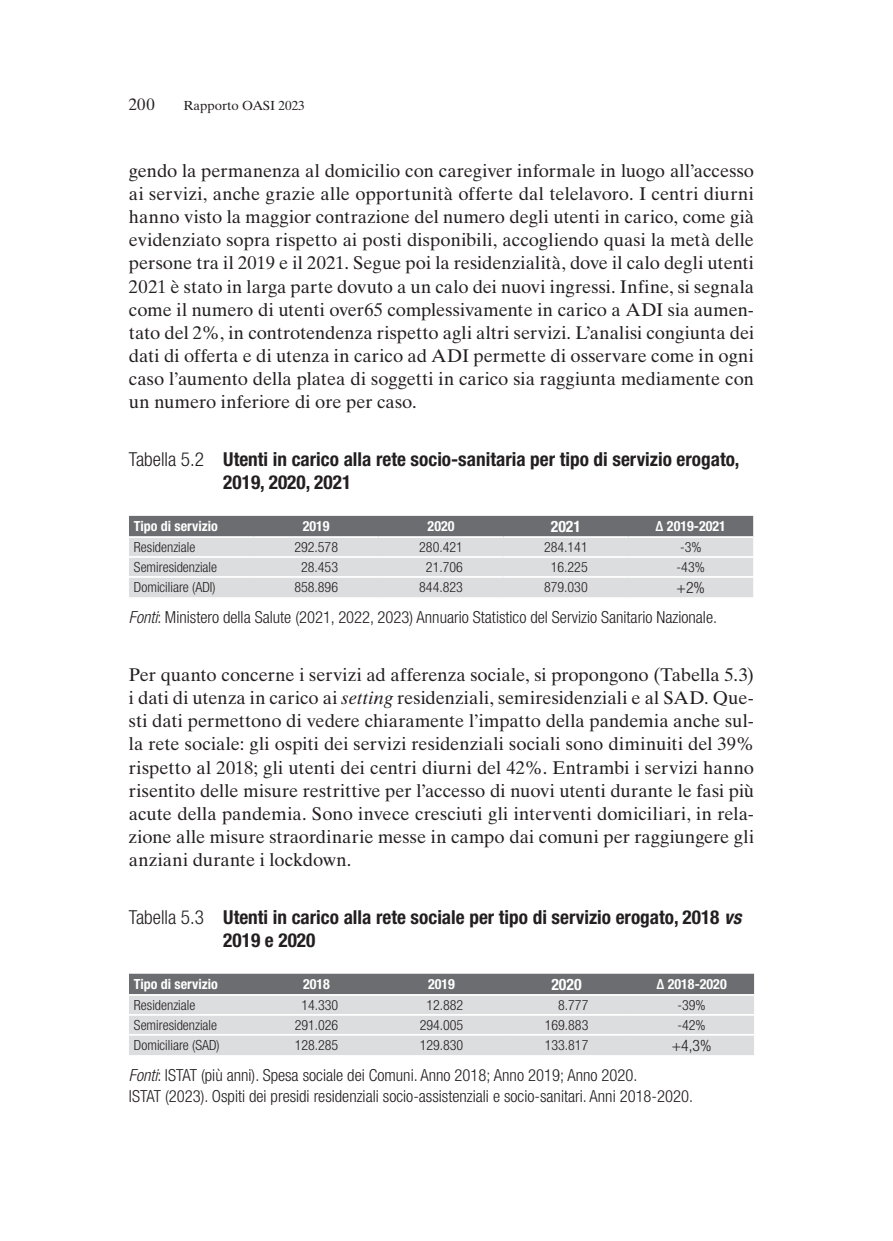
<style>
.page{position:relative;width:893px;height:1241px;background:#fff}
.page>*{position:absolute;margin:0;border:0;box-sizing:border-box;transform-origin:0 0}
.t1{font:700 condensed 19.25px/23.1px "Helvetica Neue LT Std";color:#231f20}
.t2{font:18.38px/23.1px "Times Ten LT Std";color:#231f20;text-align:justify}
.t3{font:300 condensed 16.62px/21.3px "Helvetica Neue LT Std";color:#231f20}
.t4{font:16.62px "Times Ten LT Std";color:#231f20}
.t5{font:700 condensed 15.75px "Helvetica Neue LT Std";color:#fff}
.t6{font:300 condensed 15.75px "Helvetica Neue LT Std";color:#231f20}
.t7{font:300 condensed 14px "Helvetica Neue LT Std";color:#231f20}
.t8{font:700 condensed 14px "Helvetica Neue LT Std";color:#fff}
.t9{font:13.12px "Times Ten LT Std";color:#231f20}
.s1{font-weight:300}
.s2{font-style:italic}
</style>
<div class="page">
<svg style="left:129px;top:516px;width:624px;height:81px;background:#bfc0c2"></svg>
<hr style="left:129px;top:556px;width:125px;height:1px;background:#fff">
<hr style="left:254px;top:556px;width:125px;height:1px;background:#fff">
<hr style="left:379px;top:556px;width:124px;height:1px;background:#fff">
<hr style="left:503px;top:556px;width:125px;height:1px;background:#fff">
<hr style="left:628px;top:556px;width:125px;height:1px;background:#fff">
<hr style="left:129px;top:576px;width:125px;height:1px;background:#fff">
<hr style="left:254px;top:576px;width:125px;height:1px;background:#fff">
<hr style="left:379px;top:576px;width:124px;height:1px;background:#fff">
<hr style="left:503px;top:576px;width:125px;height:1px;background:#fff">
<hr style="left:628px;top:576px;width:125px;height:1px;background:#fff">
<hr style="left:129px;top:536px;width:125px;height:2px;background:#fff">
<hr style="left:254px;top:536px;width:125px;height:2px;background:#fff">
<hr style="left:379px;top:536px;width:124px;height:2px;background:#fff">
<hr style="left:503px;top:536px;width:125px;height:2px;background:#fff">
<hr style="left:628px;top:536px;width:125px;height:2px;background:#fff">
<svg style="left:129px;top:973px;width:625px;height:81px;background:#c0c1c3"></svg>
<hr style="left:129px;top:1013px;width:125px;height:2px;background:#fff">
<hr style="left:254px;top:1013px;width:125px;height:2px;background:#fff">
<hr style="left:379px;top:1013px;width:125px;height:2px;background:#fff">
<hr style="left:504px;top:1013px;width:125px;height:2px;background:#fff">
<hr style="left:629px;top:1013px;width:125px;height:2px;background:#fff">
<hr style="left:129px;top:1033px;width:125px;height:2px;background:#fff">
<hr style="left:254px;top:1033px;width:125px;height:2px;background:#fff">
<hr style="left:379px;top:1033px;width:125px;height:2px;background:#fff">
<hr style="left:504px;top:1033px;width:125px;height:2px;background:#fff">
<hr style="left:629px;top:1033px;width:125px;height:2px;background:#fff">
<hr style="left:129px;top:993px;width:125px;height:2px;background:#fff">
<hr style="left:254px;top:993px;width:125px;height:2px;background:#fff">
<hr style="left:379px;top:993px;width:125px;height:2px;background:#fff">
<hr style="left:504px;top:993px;width:125px;height:2px;background:#fff">
<hr style="left:629px;top:993px;width:125px;height:2px;background:#fff">
<p class="t4" style="left:129px;top:94px;width:27px">200</p>
<p class="t9" style="left:184px;top:97px;width:123px">Rapporto OASI 2023</p>
<p class="t2" style="left:129px;top:159px;width:627px">gendo la permanenza al domicilio con caregiver informale in luogo all’accesso ai servizi, anche grazie alle opportunità offerte dal telelavoro. I centri diurni hanno visto la maggior contrazione del numero degli utenti in carico, come già evidenziato sopra rispetto ai posti disponibili, accogliendo quasi la metà delle persone tra il 2019 e il 2021. Segue poi la residenzialità, dove il calo degli utenti 2021 è stato in larga parte dovuto a un calo dei nuovi ingressi. Infine, si segnala come il numero di utenti over65 complessivamente in carico a ADI sia aumen&shy;tato del 2%, in controtendenza rispetto agli altri servizi. L’analisi congiunta dei dati di offerta e di utenza in carico ad ADI permette di osservare come in ogni caso l’aumento della platea di soggetti in carico sia raggiunta mediamente con un numero inferiore di ore per caso.</p>
<p class="t1" style="left:223px;top:447px;width:518px;text-indent:-94px"><span class="s1">Tabella 5.2</span> Utenti in carico alla rete socio-sanitaria per tipo di servizio erogato,<br>2019, 2020, 2021</p>
<p class="t8" style="left:134px;top:517px;width:85px">Tipo di servizio</p>
<p class="t8" style="left:303px;top:517px;width:28px">2019</p>
<p class="t8" style="left:428px;top:517px;width:28px">2020</p>
<p class="t5" style="left:551px;top:517px;width:32px">2021</p>
<p class="t8" style="left:656px;top:517px;width:72px">Δ 2019-2021</p>
<p class="t7" style="left:134px;top:539px;width:63px">Residenziale</p>
<p class="t7" style="left:294px;top:539px;width:45px">292.578</p>
<p class="t7" style="left:419px;top:539px;width:45px">280.421</p>
<p class="t7" style="left:544px;top:539px;width:45px">284.141</p>
<p class="t7" style="left:680px;top:539px;width:23px">-3%</p>
<p class="t7" style="left:134px;top:559px;width:85px">Semiresidenziale</p>
<p class="t7" style="left:301px;top:559px;width:38px">28.453</p>
<p class="t7" style="left:426px;top:559px;width:38px">21.706</p>
<p class="t7" style="left:551px;top:559px;width:38px">16.225</p>
<p class="t7" style="left:677px;top:559px;width:30px">-43%</p>
<p class="t7" style="left:134px;top:579px;width:83px">Domiciliare (ADI)</p>
<p class="t7" style="left:294px;top:579px;width:45px">858.896</p>
<p class="t7" style="left:419px;top:579px;width:45px">844.823</p>
<p class="t7" style="left:544px;top:579px;width:45px">879.030</p>
<p class="t6" style="left:677px;top:578px;width:30px">+2%</p>
<p class="t3" style="left:129px;top:606px;width:590px"><span class="s2">Fonti</span>: Ministero della Salute (2021, 2022, 2023) Annuario Statistico del Servizio Sanitario Nazionale.</p>
<p class="t2" style="left:129px;top:663px;width:627px">Per quanto concerne i servizi ad afferenza sociale, si propongono (Tabella 5.3) i dati di utenza in carico ai <span class="s2">setting</span> residenziali, semiresidenziali e al SAD. Que&shy;sti dati permettono di vedere chiaramente l’impatto della pandemia anche sul&shy;la rete sociale: gli ospiti dei servizi residenziali sociali sono diminuiti del 39% rispetto al 2018; gli utenti dei centri diurni del 42%. Entrambi i servizi hanno risentito delle misure restrittive per l’accesso di nuovi utenti durante le fasi più acute della pandemia. Sono invece cresciuti gli interventi domiciliari, in rela&shy;zione alle misure straordinarie messe in campo dai comuni per raggiungere gli anziani durante i lockdown.</p>
<p class="t1" style="left:223px;top:905px;width:519px;text-indent:-94px"><span class="s1">Tabella 5.3</span> Utenti in carico alla rete sociale per tipo di servizio erogato, 2018 <span class="s2">vs<br></span>2019 e 2020</p>
<p class="t8" style="left:134px;top:975px;width:85px">Tipo di servizio</p>
<p class="t8" style="left:303px;top:975px;width:28px">2018</p>
<p class="t8" style="left:428px;top:975px;width:28px">2019</p>
<p class="t5" style="left:551px;top:974px;width:32px">2020</p>
<p class="t8" style="left:656px;top:975px;width:72px">Δ 2018-2020</p>
<p class="t7" style="left:134px;top:996px;width:63px">Residenziale</p>
<p class="t7" style="left:301px;top:996px;width:38px">14.330</p>
<p class="t7" style="left:426px;top:996px;width:38px">12.882</p>
<p class="t7" style="left:558px;top:996px;width:32px">8.777</p>
<p class="t7" style="left:677px;top:996px;width:30px">-39%</p>
<p class="t7" style="left:134px;top:1016px;width:85px">Semiresidenziale</p>
<p class="t7" style="left:295px;top:1016px;width:45px">291.026</p>
<p class="t7" style="left:420px;top:1016px;width:45px">294.005</p>
<p class="t7" style="left:545px;top:1016px;width:45px">169.883</p>
<p class="t7" style="left:677px;top:1016px;width:30px">-42%</p>
<p class="t7" style="left:134px;top:1036px;width:87px">Domiciliare (SAD)</p>
<p class="t7" style="left:295px;top:1036px;width:45px">128.285</p>
<p class="t7" style="left:420px;top:1036px;width:45px">129.830</p>
<p class="t7" style="left:545px;top:1036px;width:45px">133.817</p>
<p class="t6" style="left:672px;top:1036px;width:41px">+4,3%</p>
<p class="t3" style="left:129px;top:1064px;width:566px"><span class="s2">Fonti</span>: ISTAT (più anni). Spesa sociale dei Comuni. Anno 2018; Anno 2019; Anno 2020.<br>ISTAT (2023). Ospiti dei presidi residenziali socio-assistenziali e socio-sanitari. Anni 2018-2020.</p>
</div>
